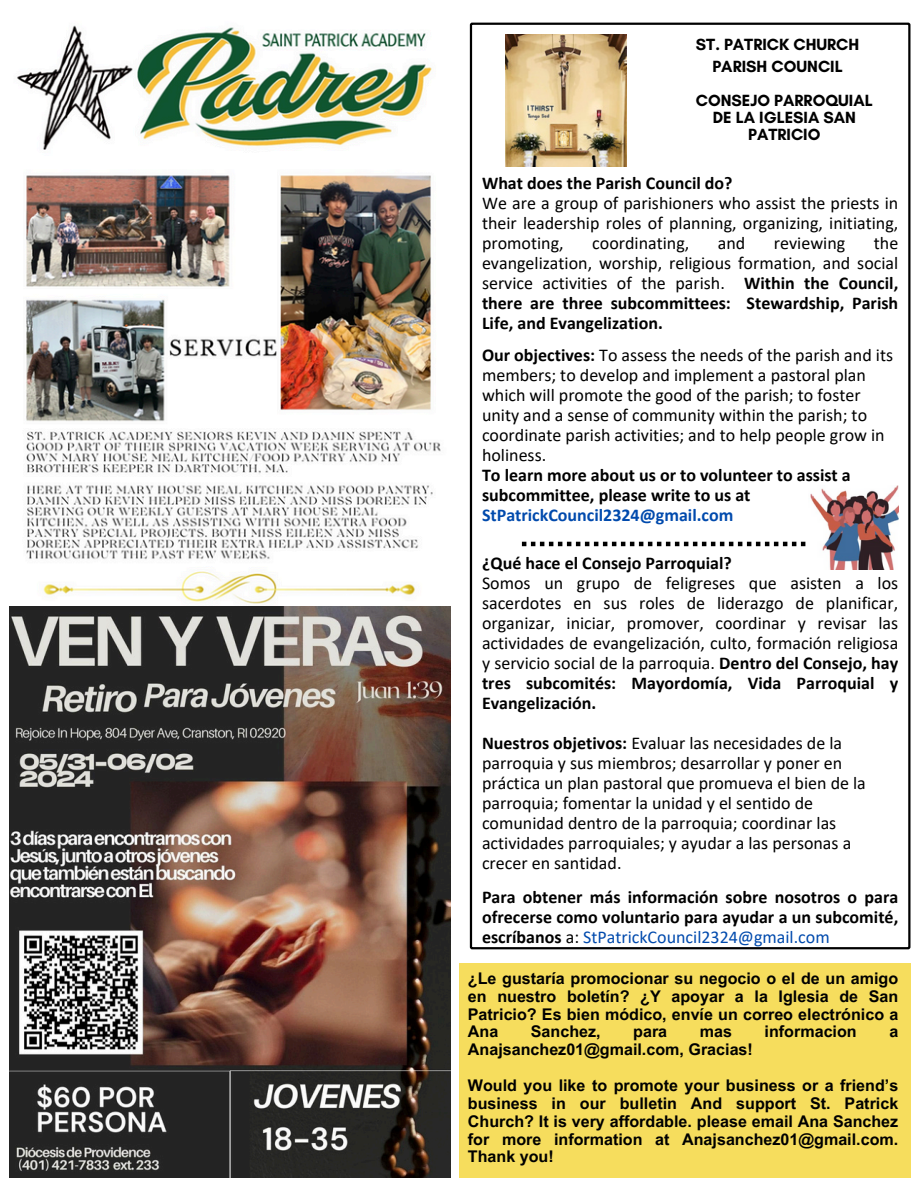
<style>
.page{position:relative;width:918px;height:1188px;background:#fff}
.page>*{position:absolute;margin:0;border:0;box-sizing:border-box;transform-origin:0 0}
.t1{font:18px/20px "Calibri";color:#000}
.t2{font:700 18px/20px "Calibri";color:#000;text-align:justify}
.t3{font:700 16.5px/16.8px "Glacial Indifference";color:#000;text-align:center}
.t4{font:700 16.05px/17.9px "Arial MT Pro";color:#000;text-align:justify}
.s1{font-weight:700}
.s2{font-weight:400}
.s3{font-weight:700;color:#004aad}
.s4{font-weight:400;color:#004aad}
</style>
<div class="page">
<div style="left:459px;top:963px;width:451px;height:214px;background:#f6dd5d"></div>
<svg style="left:470px;top:23px;width:441px;height:926px"></svg>
<svg style="left:522px;top:542px;width:286px;height:4px"></svg>
<img style="left:17px;top:25px;width:434px;height:582px">
<img style="left:9px;top:606px;width:441px;height:572px">
<img style="left:505px;top:35px;width:122px;height:131px">
<img style="left:808px;top:486px;width:90px;height:83px">
<p class="t3" style="left:696px;top:33px;width:165px;line-height:22.5px">ST. PATRICK CHURCH<br>PARISH COUNCIL</p>
<p class="t3" style="left:696px;top:92px;width:178px">CONSEJO PARROQUIAL<br>DE LA IGLESIA SAN<br>PATRICIO</p>
<p class="t1" style="left:482px;top:174px;width:418px"><span class="s1">What does the Parish Council do?<br></span>We are a group of parishioners who assist the priests in their leadership roles of planning, organizing, initiating, promoting,</p>
<p class="t2" style="left:482px;top:234px;width:418px;text-indent:392px"><span class="s2">the evangelization, worship, religious formation, and social service activities of the parish.</span> Within the Council, there are three subcommittees: Stewardship, Parish Life, and Evangelization.</p>
<p class="t1" style="left:482px;top:346px;width:413px"><span class="s1">Our objectives:</span> To assess the needs of the parish and its members; to develop and implement a pastoral plan which will promote the good of the parish; to foster unity and a sense of community within the parish; to coordinate parish activities; and to help people grow in holiness.<br><span class="s1">To learn more about us or to volunteer to assist a subcommittee, please write to us at </span><span class="s3">StPatrickCouncil2324@gmail.com</span></p>
<p class="t2" style="left:482px;top:555px;width:251px">¿Qué hace el Consejo Parroquial?</p>
<p class="t1" style="left:482px;top:575px;width:418px;text-align:justify">Somos un grupo de feligreses que asisten a los sacerdotes en sus roles de liderazgo de planificar, organizar, iniciar, promover, coordinar y revisar las actividades de evangelización, culto, formación religiosa y servicio social de la parroquia. <span class="s1">Dentro del Consejo, hay tres subcomités: Mayordomía, Vida Parroquial y Evangelización.</span></p>
<p class="t1" style="left:482px;top:735px;width:362px"><span class="s1">Nuestros objetivos:</span> Evaluar las necesidades de la</p>
<h1 class="t1" style="left:482px;top:755px;width:385px">parroquia y sus miembros; desarrollar y poner en práctica un plan pastoral que promueva el bien de la parroquia; fomentar la unidad y el sentido de comunidad dentro de la parroquia; coordinar las actividades parroquiales; y ayudar a las personas a crecer en santidad.</h1>
<h1 class="t2" style="left:482px;top:888px;width:418px">Para obtener más información sobre nosotros o para</h1>
<h1 class="t2" style="left:482px;top:908px;width:418px">ofrecerse como voluntario para ayudar a un subcomité, escríbanos <span class="s2">a:</span> <span class="s4">StPatrickCouncil2324@gmail.com</span></h1>
<h2 class="t4" style="left:468px;top:971px;width:432px">¿Le gustaría promocionar su negocio o el de un amigo en nuestro boletín? ¿Y apoyar a la Iglesia de San Patricio? Es bien módico, envíe un correo electrónico a Ana</h2>
<p class="t1" style="left:592px;top:234px;width:99px">coordinating,</p>
<p class="t1" style="left:718px;top:234px;width:29px">and</p>
<p class="t1" style="left:774px;top:234px;width:73px">reviewing</p>
<h2 class="t4" style="left:531px;top:1025px;width:71px">Sanchez,</h2>
<h2 class="t4" style="left:633px;top:1025px;width:36px">para</h2>
<h2 class="t4" style="left:700px;top:1025px;width:34px">mas</h2>
<h2 class="t4" style="left:765px;top:1025px;width:94px">informacion</h2>
<h2 class="t4" style="left:889px;top:1025px;width:10px">a</h2>
<h2 class="t4" style="left:468px;top:1043px;width:287px">Anajsanchez01@gmail.com, Gracias!</h2>
<h2 class="t4" style="left:468px;top:1078px;width:432px">Would you like to promote your business or a friend’s business in our bulletin And support St. Patrick Church? It is very affordable. please email Ana Sanchez for more information at Anajsanchez01@gmail.com.<br>Thank you!</h2>
</div>
